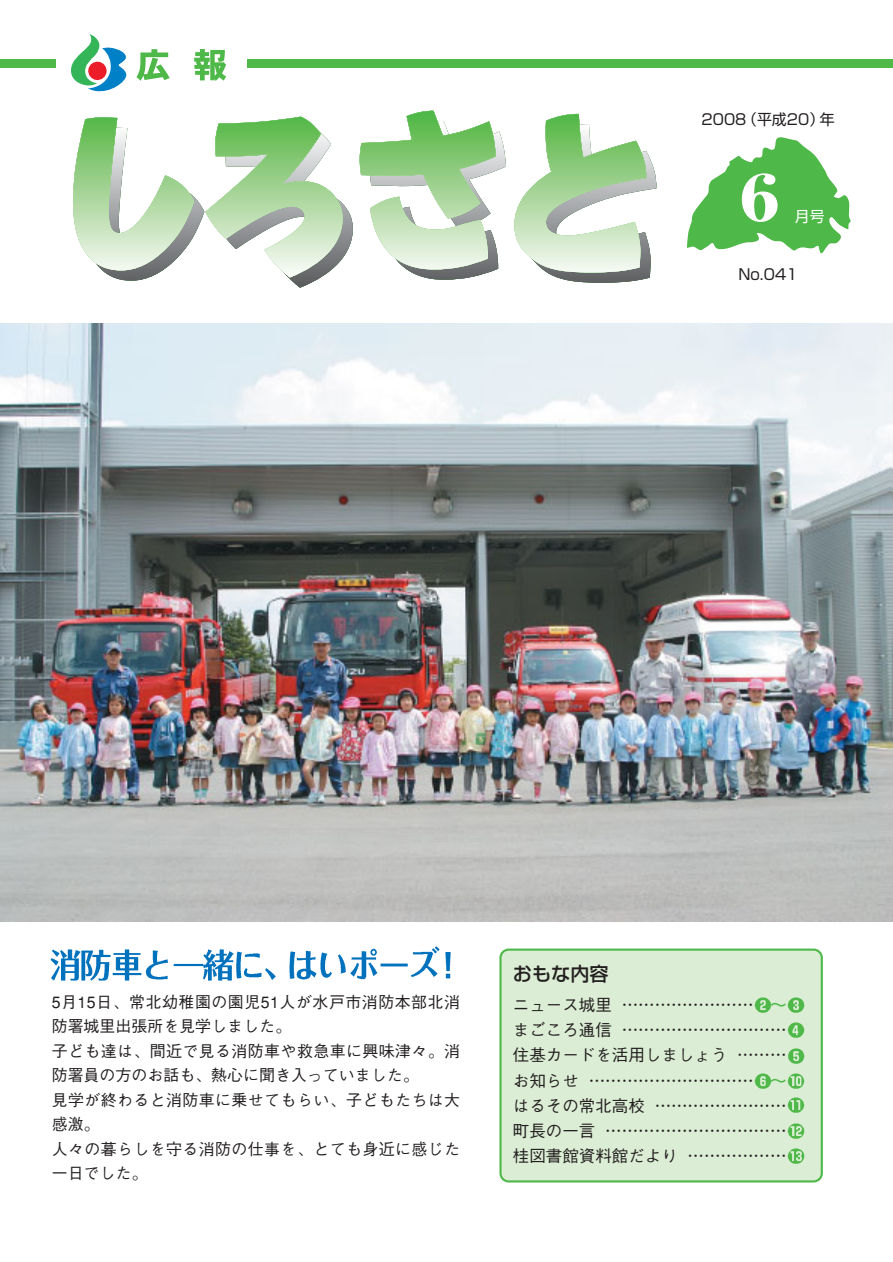
<style>
.page{position:relative;width:893px;height:1262px;background:#fff}
.page>*{position:absolute;margin:0;border:0;box-sizing:border-box;transform-origin:0 0}
.t1{font:800 65.85px "Ryumin";color:#fff;scale:1.2 1}
.t2{font:500 19.2px "Shin Go";color:#231f20}
.t3{font:500 16.5px/25px "Gothic BBB";color:#231f20;text-align:justify}
.t4{font:500 15.9px/24.5px "Gothic BBB";letter-spacing:.025em;color:#231f20}
.t5{font:14.85px "Shin Go";color:#231f20}
.t6{font:14.85px "Shin Go";color:#fff}
.s1{font-family:"Shin Go";color:#4eb848}
</style>
<div class="page">
<svg style="left:687px;top:137px;width:164px;height:117px"></svg>
<svg style="left:73px;top:117px;width:280px;height:171px"></svg>
<svg style="left:359px;top:111px;width:147px;height:169px"></svg>
<svg style="left:514px;top:114px;width:142px;height:169px"></svg>
<svg style="left:136px;top:49px;width:34px;height:32px"></svg>
<svg style="left:194px;top:49px;width:32px;height:32px"></svg>
<div style="left:0;top:60px;width:56px;height:8px;background:#4eb848"></div>
<div style="left:247px;top:60px;width:645px;height:8px;background:#4eb848"></div>
<svg style="left:71px;top:34px;width:55px;height:58px"></svg>
<div style="left:499px;top:948px;width:323px;height:234px;background:#dbedd4"></div>
<img style="left:754px;top:996px;width:17px;height:18px">
<img style="left:788px;top:996px;width:16px;height:18px">
<img style="left:788px;top:1022px;width:16px;height:18px">
<img style="left:788px;top:1047px;width:16px;height:18px">
<img style="left:754px;top:1072px;width:17px;height:18px">
<img style="left:788px;top:1072px;width:16px;height:18px">
<img style="left:788px;top:1096px;width:16px;height:18px">
<img style="left:788px;top:1122px;width:16px;height:18px">
<img style="left:788px;top:1148px;width:16px;height:18px">
<img style="left:50px;top:949px;width:30px;height:32px">
<img style="left:80px;top:949px;width:31px;height:32px">
<img style="left:112px;top:949px;width:29px;height:32px">
<img style="left:141px;top:950px;width:27px;height:30px">
<img style="left:173px;top:963px;width:29px;height:4px">
<img style="left:202px;top:949px;width:30px;height:32px">
<img style="left:232px;top:951px;width:30px;height:28px">
<img style="left:265px;top:968px;width:11px;height:12px">
<img style="left:289px;top:950px;width:27px;height:30px">
<img style="left:316px;top:952px;width:30px;height:26px">
<img style="left:350px;top:948px;width:28px;height:32px">
<img style="left:380px;top:963px;width:28px;height:4px">
<img style="left:410px;top:946px;width:28px;height:32px">
<img style="left:432px;top:948px;width:19px;height:31px">
<img style="left:0;top:323px;width:892px;height:598px">
<p class="t5" style="left:701px;top:113px;width:135px">2008（平成20）年</p>
<h1 class="t1" style="left:740px;top:173px;width:34px">6</h1>
<p class="t6" style="left:794px;top:211px;width:31px">月号</p>
<p class="t5" style="left:738px;top:269px;width:61px">No.041</p>
<p class="t4" style="left:52px;top:991px;width:410px">5月15日、常北幼稚園の園児51人が水戸市消防本部北消防署城里出張所を見学しました。<br>子ども達は、間近で見る消防車や救急車に興味津々。消防署員の方のお話も、熱心に聞き入っていました。<br>見学が終わると消防車に乗せてもらい、子どもたちは大感激。<br>人々の暮らしを守る消防の仕事を、とても身近に感じた一日でした。</p>
<p class="t2" style="left:513px;top:966px;width:97px">おもな内容</p>
<p class="t3" style="left:513px;top:994px;width:275px">ニュース城里 …………………… <span class="s1">～</span>まごころ通信 …………………………住基カードを活用しましょう ………お知らせ ………………………… <span class="s1">～</span>はるその常北高校 ……………………町長の一言 ……………………………桂図書館資料館だより ………………</p>
</div>
